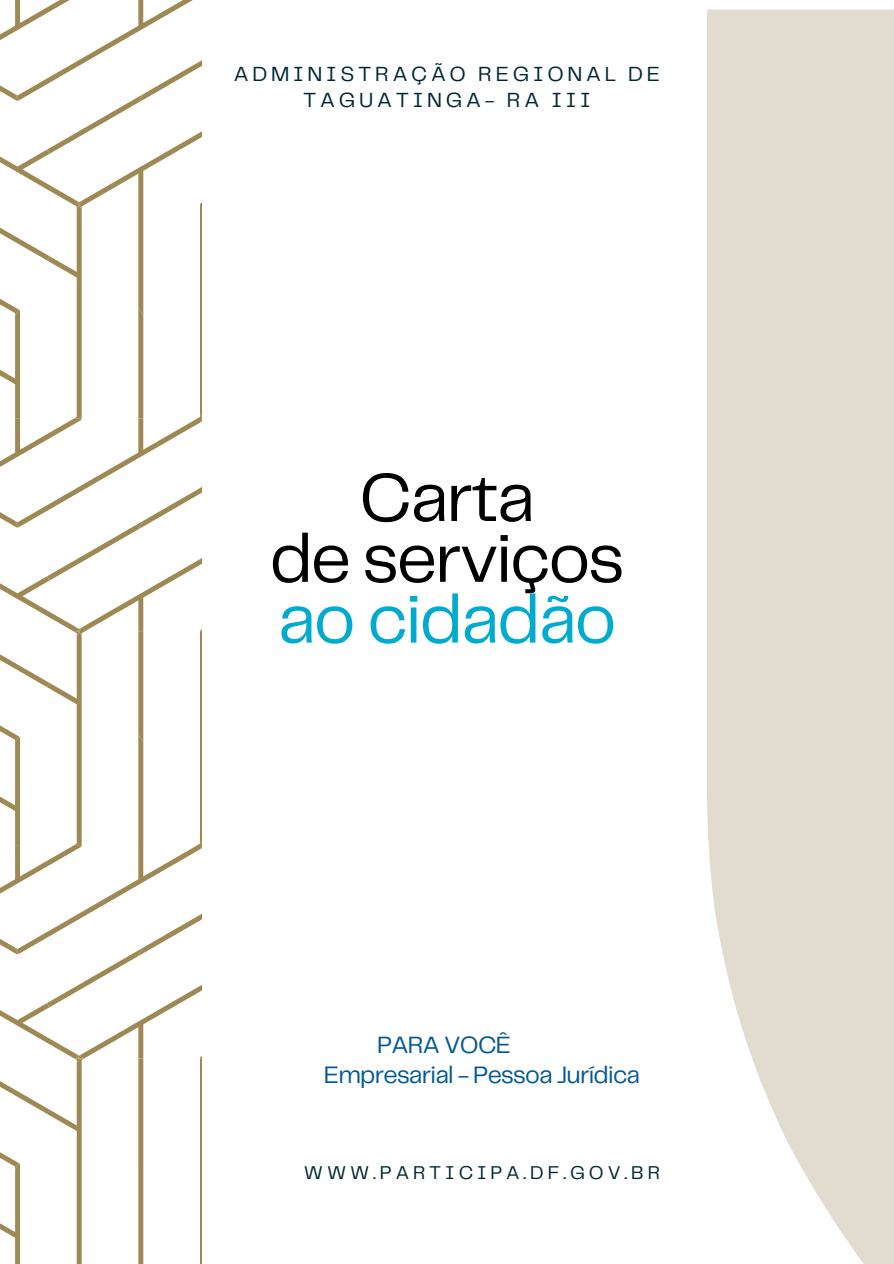
<style>
.page{position:relative;width:894px;height:1264px;background:#fff}
.page>*{position:absolute;margin:0;border:0;box-sizing:border-box;transform-origin:0 0}
.t1{font:70.2px/60.8px "Telegraf";letter-spacing:-.03em;color:#000;text-align:center}
.t2{font:24.75px "Telegraf";letter-spacing:-.03em;color:#005896}
.t3{font:24.45px "Telegraf";letter-spacing:-.03em;color:#005896}
.t4{font:21.3px/26px "Telegraf";letter-spacing:.175em;color:#002730;text-align:center}
.t5{font:19.2px "Telegraf";letter-spacing:.2em;color:#002730}
.s1{color:#01abcf}
</style>
<div class="page">
<svg style="left:0;top:0;width:202px;height:1263px"></svg>
<svg style="left:707px;top:10px;width:186px;height:1253px;background:#e4dfd4"></svg>
<h2 class="t4" style="left:234px;top:63px;width:427px">ADMINISTRAÇÃO REGIONAL DE<br>TAGUATINGA- RA III</h2>
<p class="t1" style="left:269px;top:471px;width:356px">Carta<br>de serviços <span class="s1">ao cidadão</span></p>
<p class="t3" style="left:377px;top:1034px;width:135px">PARA VOCÊ</p>
<h1 class="t2" style="left:323px;top:1063px;width:318px">Empresarial - Pessoa Jurídica</h1>
<p class="t5" style="left:304px;top:1163px;width:357px">WWW.PARTICIPA.DF.GOV.BR</p>
</div>
